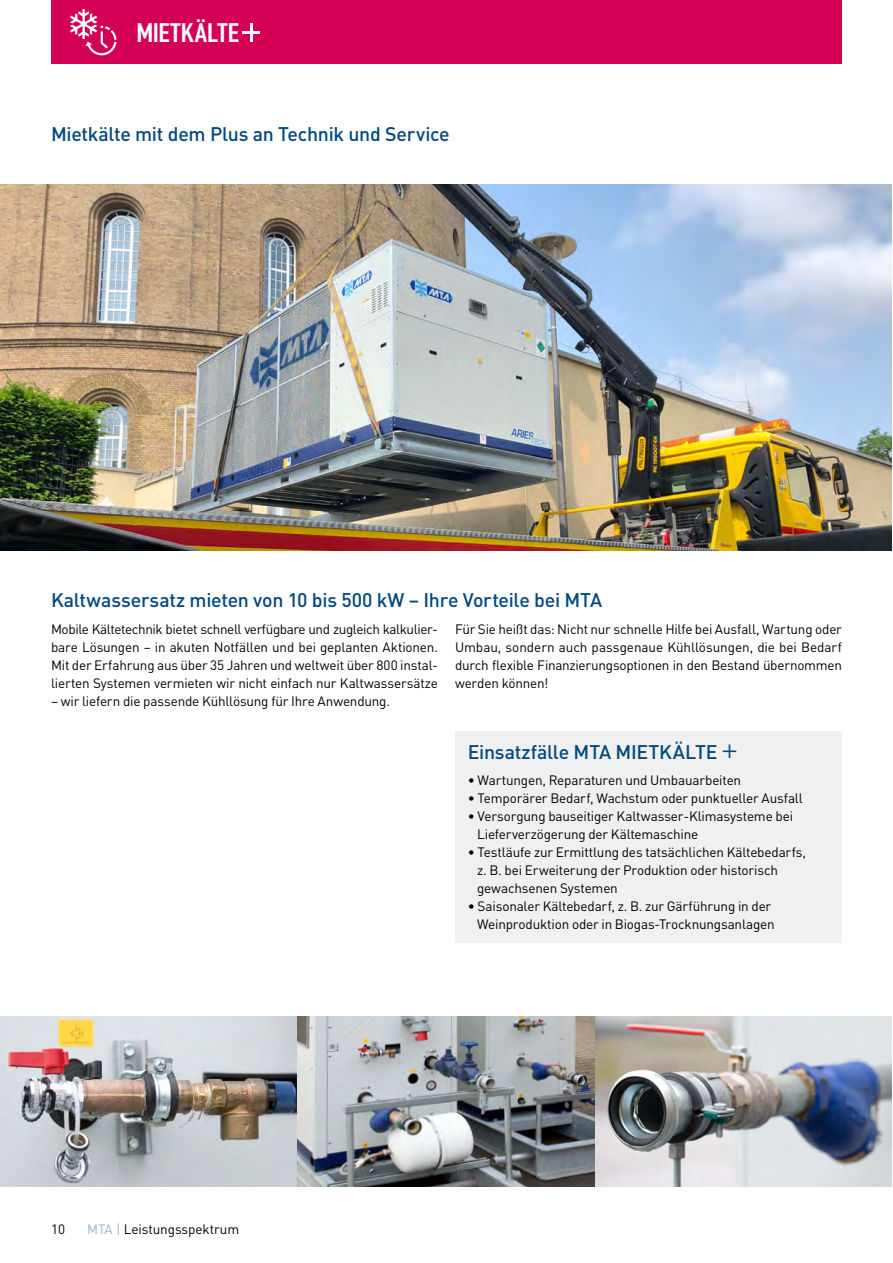
<style>
.page{position:relative;width:893px;height:1263px;background:#fff}
.page>*{position:absolute;margin:0;border:0;box-sizing:border-box;transform-origin:0 0}
.t1{font:26.4px "DIN Engschrift Std";letter-spacing:.005em;color:#fff;scale:1.15 1}
.t2{font:500 19.5px "DIN Pro";letter-spacing:-.015em;color:#00497f}
.t3{font:13.5px/18px "DIN Pro";letter-spacing:-.015em;color:#000;text-align:justify}
.s1{font-weight:300;font-size:33px}
.s2{color:#9ab4c4}
</style>
<div class="page">
<div style="left:51px;top:0;width:791px;height:64px;background:#d40054"></div>
<hr style="left:250px;top:24px;width:3px;height:18px;background:#fff">
<svg style="left:243px;top:32px;width:17px;height:2px"></svg>
<svg style="left:70px;top:9px;width:47px;height:46px"></svg>
<img style="left:0;top:1016px;width:298px;height:170px">
<img style="left:298px;top:1016px;width:297px;height:170px">
<img style="left:595px;top:1016px;width:297px;height:170px">
<img style="left:0;top:185px;width:892px;height:365px">
<div style="left:455px;top:731px;width:387px;height:211px;background:#f0f0f0"></div>
<p class="t1" style="left:136px;top:17px;width:91px">MIETKÄLTE</p>
<p class="t2" style="left:51px;top:119px;width:400px">Mietkälte mit dem Plus an Technik und Service</p>
<p class="t2" style="left:51px;top:584px;width:553px">Kaltwassersatz mieten von 10 bis 500 kW – Ihre Vorteile bei MTA</p>
<p class="t3" style="left:51px;top:619px;width:388px">Mobile Kältetechnik bietet schnell verfügbare und zugleich kalkulier&shy;bare Lösungen – in akuten Notfällen und bei geplanten Aktionen.<br>Mit der Erfahrung aus über 35 Jahren und weltweit über 800 instal&shy;lierten Systemen vermieten wir nicht einfach nur Kaltwassersätze</p>
<p class="t3" style="left:51px;top:691px;width:341px">– wir liefern die passende Kühllösung für Ihre Anwendung.</p>
<p class="t3" style="left:455px;top:619px;width:388px">Für Sie heißt das: Nicht nur schnelle Hilfe bei Ausfall, Wartung oder Umbau, sondern auch passgenaue Kühllösungen, die bei Bedarf durch flexible Finanzierungsoptionen in den Bestand übernommen werden können!</p>
<p class="t2" style="left:468px;top:736px;width:272px">Einsatzfälle MTA MIETKÄLTE <span class="s1">+</span></p>
<p class="t3" style="left:468px;top:770px;width:275px">• Wartungen, Reparaturen und Umbauarbeiten</p>
<p class="t3" style="left:468px;top:788px;width:336px">• Temporärer Bedarf, Wachstum oder punktueller Ausfall</p>
<p class="t3" style="left:468px;top:806px;width:327px">• Versorgung bauseitiger Kaltwasser-Klimasysteme bei</p>
<p class="t3" style="left:477px;top:823px;width:223px">Lieferverzögerung der Kältemaschine</p>
<p class="t3" style="left:468px;top:842px;width:340px">• Testläufe zur Ermittlung des tatsächlichen Kältebedarfs,</p>
<p class="t3" style="left:477px;top:859px;width:302px">z. B. bei Erweiterung der Produktion oder historisch</p>
<p class="t3" style="left:477px;top:877px;width:142px">gewachsenen Systemen</p>
<p class="t3" style="left:468px;top:896px;width:305px">• Saisonaler Kältebedarf, z. B. zur Gärführung in der</p>
<p class="t3" style="left:477px;top:913px;width:299px">Weinproduktion oder in Biogas-Trocknungsanlagen</p>
<p class="t3" style="left:51px;top:1219px;width:16px">10</p>
<p class="t3" style="left:87px;top:1219px;width:154px"><span class="s2">MTA |</span> Leistungsspektrum</p>
</div>
